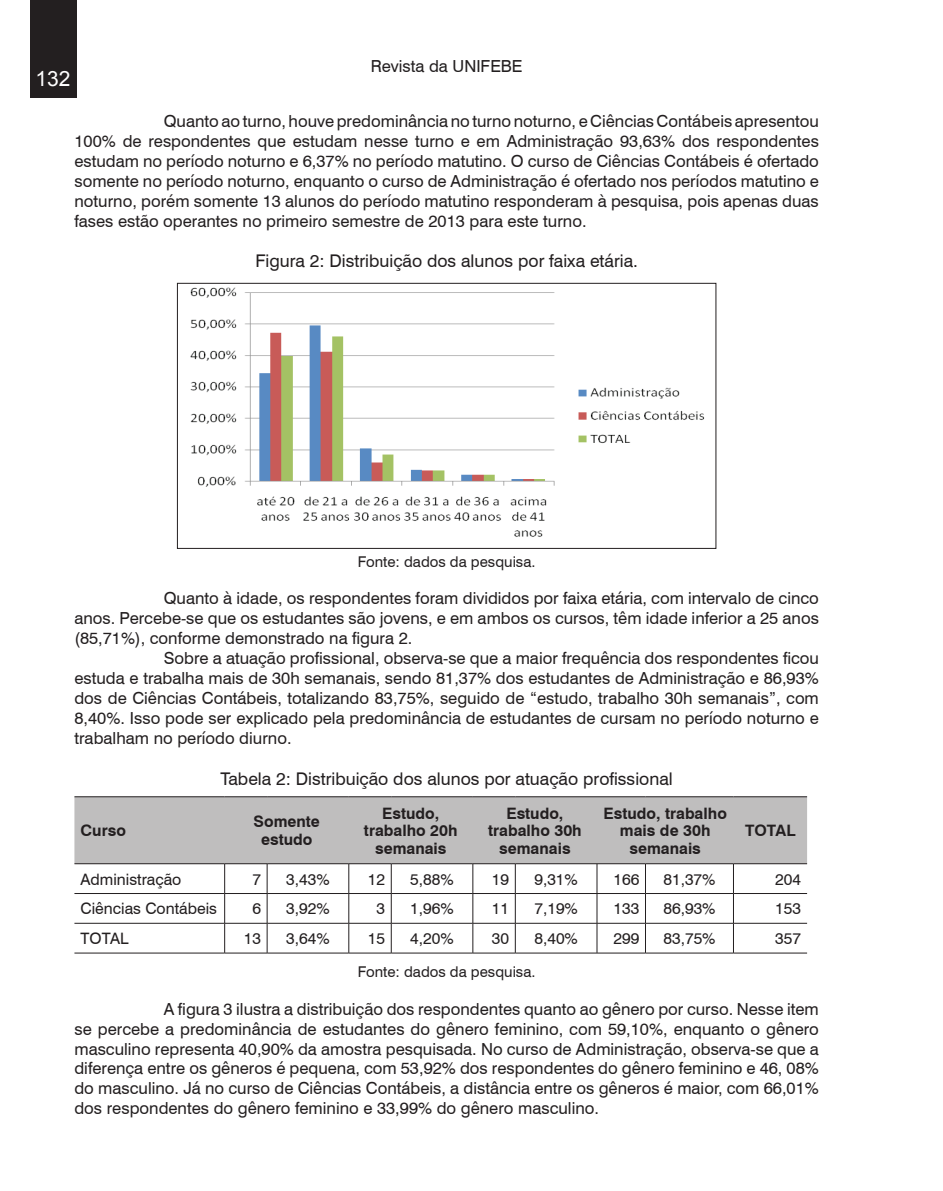
<style>
.page{position:relative;width:943px;height:1191px;background:#fff}
.page>*{position:absolute;margin:0;border:0;box-sizing:border-box;transform-origin:0 0}
.t1{font:21px "Arial";color:#fff}
.t2{font:17.5px "Swiss 721 BT";color:#231f20}
.t3{font:16.62px/19.9px "Swiss 721 BT";color:#231f20;text-align:justify}
.t4{font:15.75px "Swiss 721 BT";color:#231f20}
.t5{font:700 15.75px/17.5px "Swiss 721 BT";color:#231f20;text-align:center}
.t6{font:14.88px "Swiss 721 BT";color:#231f20}
</style>
<div class="page">
<div style="left:30px;top:0;width:47px;height:97px;background:#231f20"></div>
<img style="left:190px;top:287px;width:515px;height:250px">
<div style="left:177px;top:283px;width:539px;height:266px;border:1px solid #231f20"></div>
<div style="left:74px;top:797px;width:733px;height:66px;background:#bfbebe"></div>
<hr style="left:74px;top:796px;width:151px;height:1px;background:#231f20">
<hr style="left:225px;top:796px;width:42px;height:1px;background:#231f20">
<hr style="left:267px;top:796px;width:82px;height:1px;background:#231f20">
<hr style="left:349px;top:796px;width:42px;height:1px;background:#231f20">
<hr style="left:391px;top:796px;width:82px;height:1px;background:#231f20">
<hr style="left:473px;top:796px;width:42px;height:1px;background:#231f20">
<hr style="left:515px;top:796px;width:82px;height:1px;background:#231f20">
<hr style="left:597px;top:796px;width:48px;height:1px;background:#231f20">
<hr style="left:645px;top:796px;width:88px;height:1px;background:#231f20">
<hr style="left:733px;top:796px;width:74px;height:1px;background:#231f20">
<hr style="left:74px;top:863px;width:151px;height:1px;background:#231f20">
<hr style="left:225px;top:863px;width:42px;height:1px;background:#231f20">
<svg style="left:224px;top:864px;width:1px;height:29px"></svg>
<hr style="left:267px;top:863px;width:82px;height:1px;background:#231f20">
<svg style="left:267px;top:864px;width:1px;height:29px"></svg>
<hr style="left:349px;top:863px;width:42px;height:1px;background:#231f20">
<svg style="left:348px;top:864px;width:1px;height:29px"></svg>
<hr style="left:391px;top:863px;width:82px;height:1px;background:#231f20">
<svg style="left:391px;top:864px;width:1px;height:29px"></svg>
<hr style="left:473px;top:863px;width:42px;height:1px;background:#231f20">
<svg style="left:472px;top:864px;width:1px;height:29px"></svg>
<hr style="left:515px;top:863px;width:82px;height:1px;background:#231f20">
<svg style="left:515px;top:864px;width:1px;height:29px"></svg>
<hr style="left:597px;top:863px;width:48px;height:1px;background:#231f20">
<svg style="left:596px;top:864px;width:1px;height:29px"></svg>
<hr style="left:645px;top:863px;width:88px;height:1px;background:#231f20">
<svg style="left:645px;top:864px;width:1px;height:29px"></svg>
<hr style="left:733px;top:863px;width:74px;height:1px;background:#231f20">
<svg style="left:733px;top:864px;width:1px;height:29px"></svg>
<hr style="left:74px;top:893px;width:151px;height:1px;background:#231f20">
<hr style="left:225px;top:893px;width:42px;height:1px;background:#231f20">
<hr style="left:224px;top:893px;width:1px;height:30px;background:#231f20">
<hr style="left:267px;top:893px;width:82px;height:1px;background:#231f20">
<hr style="left:267px;top:893px;width:1px;height:30px;background:#231f20">
<hr style="left:349px;top:893px;width:42px;height:1px;background:#231f20">
<hr style="left:348px;top:893px;width:1px;height:30px;background:#231f20">
<hr style="left:391px;top:893px;width:82px;height:1px;background:#231f20">
<hr style="left:391px;top:893px;width:1px;height:30px;background:#231f20">
<hr style="left:473px;top:893px;width:42px;height:1px;background:#231f20">
<hr style="left:472px;top:893px;width:1px;height:30px;background:#231f20">
<hr style="left:515px;top:893px;width:82px;height:1px;background:#231f20">
<hr style="left:515px;top:893px;width:1px;height:30px;background:#231f20">
<hr style="left:597px;top:893px;width:48px;height:1px;background:#231f20">
<hr style="left:596px;top:893px;width:1px;height:30px;background:#231f20">
<hr style="left:645px;top:893px;width:88px;height:1px;background:#231f20">
<hr style="left:645px;top:893px;width:1px;height:30px;background:#231f20">
<hr style="left:733px;top:893px;width:74px;height:1px;background:#231f20">
<hr style="left:733px;top:893px;width:1px;height:30px;background:#231f20">
<hr style="left:74px;top:923px;width:151px;height:1px;background:#231f20">
<hr style="left:225px;top:923px;width:42px;height:1px;background:#231f20">
<svg style="left:224px;top:923px;width:1px;height:29px"></svg>
<hr style="left:267px;top:923px;width:82px;height:1px;background:#231f20">
<svg style="left:267px;top:923px;width:1px;height:29px"></svg>
<hr style="left:349px;top:923px;width:42px;height:1px;background:#231f20">
<svg style="left:348px;top:923px;width:1px;height:29px"></svg>
<hr style="left:391px;top:923px;width:82px;height:1px;background:#231f20">
<svg style="left:391px;top:923px;width:1px;height:29px"></svg>
<hr style="left:473px;top:923px;width:42px;height:1px;background:#231f20">
<svg style="left:472px;top:923px;width:1px;height:29px"></svg>
<hr style="left:515px;top:923px;width:82px;height:1px;background:#231f20">
<svg style="left:515px;top:923px;width:1px;height:29px"></svg>
<hr style="left:597px;top:923px;width:48px;height:1px;background:#231f20">
<svg style="left:596px;top:923px;width:1px;height:29px"></svg>
<hr style="left:645px;top:923px;width:88px;height:1px;background:#231f20">
<svg style="left:645px;top:923px;width:1px;height:29px"></svg>
<hr style="left:733px;top:923px;width:74px;height:1px;background:#231f20">
<svg style="left:733px;top:923px;width:1px;height:29px"></svg>
<hr style="left:74px;top:952px;width:151px;height:1px;background:#231f20">
<hr style="left:225px;top:952px;width:42px;height:1px;background:#231f20">
<hr style="left:267px;top:952px;width:82px;height:1px;background:#231f20">
<hr style="left:349px;top:952px;width:42px;height:1px;background:#231f20">
<hr style="left:391px;top:952px;width:82px;height:1px;background:#231f20">
<hr style="left:473px;top:952px;width:42px;height:1px;background:#231f20">
<hr style="left:515px;top:952px;width:82px;height:1px;background:#231f20">
<hr style="left:597px;top:952px;width:48px;height:1px;background:#231f20">
<hr style="left:645px;top:952px;width:88px;height:1px;background:#231f20">
<hr style="left:733px;top:952px;width:74px;height:1px;background:#231f20">
<p class="t1" style="left:36px;top:65px;width:37px">132</p>
<p class="t3" style="left:371px;top:56px;width:153px">Revista da UNIFEBE</p>
<p class="t3" style="left:74px;top:110px;width:746px;text-indent:89px">Quanto ao turno, houve predominância no turno noturno, e Ciências Contábeis apresentou 100% de respondentes que estudam nesse turno e em Administração 93,63% dos respondentes estudam no período noturno e 6,37% no período matutino. O curso de Ciências Contábeis é ofertado somente no período noturno, enquanto o curso de Administração é ofertado nos períodos matutino e noturno, porém somente 13 alunos do período matutino responderam à pesquisa, pois apenas duas fases estão operantes no primeiro semestre de 2013 para este turno.</p>
<p class="t2" style="left:255px;top:249px;width:384px">Figura 2: Distribuição dos alunos por faixa etária.</p>
<p class="t6" style="left:358px;top:551px;width:179px">Fonte: dados da pesquisa.</p>
<p class="t3" style="left:164px;top:587px;width:656px">Quanto à idade, os respondentes foram divididos por faixa etária, com intervalo de cinco</p>
<p class="t3" style="left:74px;top:607px;width:746px">anos. Percebe-se que os estudantes são jovens, e em ambos os cursos, têm idade inferior a 25 anos</p>
<p class="t3" style="left:74px;top:627px;width:339px">(85,71%), conforme demonstrado na figura 2.</p>
<p class="t3" style="left:164px;top:647px;width:656px">Sobre a atuação profissional, observa-se que a maior frequência dos respondentes ficou</p>
<p class="t3" style="left:74px;top:667px;width:746px">estuda e trabalha mais de 30h semanais, sendo 81,37% dos estudantes de Administração e 86,93%</p>
<p class="t3" style="left:74px;top:687px;width:746px">dos de Ciências Contábeis, totalizando 83,75%, seguido de “estudo, trabalho 30h semanais”, com</p>
<p class="t3" style="left:74px;top:707px;width:746px">8,40%. Isso pode ser explicado pela predominância de estudantes de cursam no período noturno e</p>
<p class="t3" style="left:74px;top:727px;width:219px">trabalham no período diurno.</p>
<p class="t2" style="left:220px;top:766px;width:454px">Tabela 2: Distribuição dos alunos por atuação profissional</p>
<p class="t5" style="left:81px;top:821px;width:47px">Curso</p>
<p class="t5" style="left:253px;top:812px;width:68px">Somente estudo</p>
<p class="t5" style="left:364px;top:804px;width:95px">Estudo, trabalho 20h semanais</p>
<p class="t5" style="left:488px;top:804px;width:95px">Estudo, trabalho 30h semanais</p>
<p class="t5" style="left:603px;top:804px;width:125px">Estudo, trabalho mais de 30h semanais</p>
<p class="t5" style="left:745px;top:821px;width:52px">TOTAL</p>
<p class="t4" style="left:81px;top:868px;width:102px">Administração</p>
<p class="t4" style="left:252px;top:868px;width:10px">7</p>
<p class="t4" style="left:286px;top:868px;width:45px">3,43%</p>
<p class="t4" style="left:368px;top:868px;width:19px">12</p>
<p class="t4" style="left:410px;top:868px;width:45px">5,88%</p>
<p class="t4" style="left:492px;top:868px;width:19px">19</p>
<p class="t4" style="left:534px;top:868px;width:45px">9,31%</p>
<p class="t4" style="left:613px;top:868px;width:27px">166</p>
<p class="t4" style="left:663px;top:868px;width:54px">81,37%</p>
<p class="t4" style="left:775px;top:868px;width:27px">204</p>
<p class="t4" style="left:81px;top:898px;width:138px">Ciências Contábeis</p>
<p class="t4" style="left:252px;top:898px;width:10px">6</p>
<p class="t4" style="left:286px;top:898px;width:45px">3,92%</p>
<p class="t4" style="left:376px;top:898px;width:10px">3</p>
<p class="t4" style="left:410px;top:898px;width:45px">1,96%</p>
<p class="t4" style="left:492px;top:898px;width:19px">11</p>
<p class="t4" style="left:534px;top:898px;width:45px">7,19%</p>
<p class="t4" style="left:613px;top:898px;width:27px">133</p>
<p class="t4" style="left:663px;top:898px;width:54px">86,93%</p>
<p class="t4" style="left:775px;top:898px;width:27px">153</p>
<p class="t4" style="left:81px;top:927px;width:50px">TOTAL</p>
<p class="t4" style="left:244px;top:927px;width:19px">13</p>
<p class="t4" style="left:286px;top:927px;width:45px">3,64%</p>
<p class="t4" style="left:368px;top:927px;width:19px">15</p>
<p class="t4" style="left:410px;top:927px;width:45px">4,20%</p>
<p class="t4" style="left:492px;top:927px;width:19px">30</p>
<p class="t4" style="left:534px;top:927px;width:45px">8,40%</p>
<p class="t4" style="left:613px;top:927px;width:27px">299</p>
<p class="t4" style="left:663px;top:927px;width:54px">83,75%</p>
<p class="t4" style="left:775px;top:927px;width:27px">357</p>
<p class="t6" style="left:358px;top:961px;width:179px">Fonte: dados da pesquisa.</p>
<p class="t3" style="left:74px;top:998px;width:746px;text-indent:89px">A figura 3 ilustra a distribuição dos respondentes quanto ao gênero por curso. Nesse item se percebe a predominância de estudantes do gênero feminino, com 59,10%, enquanto o gênero masculino representa 40,90% da amostra pesquisada. No curso de Administração, observa-se que a diferença entre os gêneros é pequena, com 53,92% dos respondentes do gênero feminino e 46, 08% do masculino. Já no curso de Ciências Contábeis, a distância entre os gêneros é maior, com 66,01% dos respondentes do gênero feminino e 33,99% do gênero masculino.</p>
</div>
